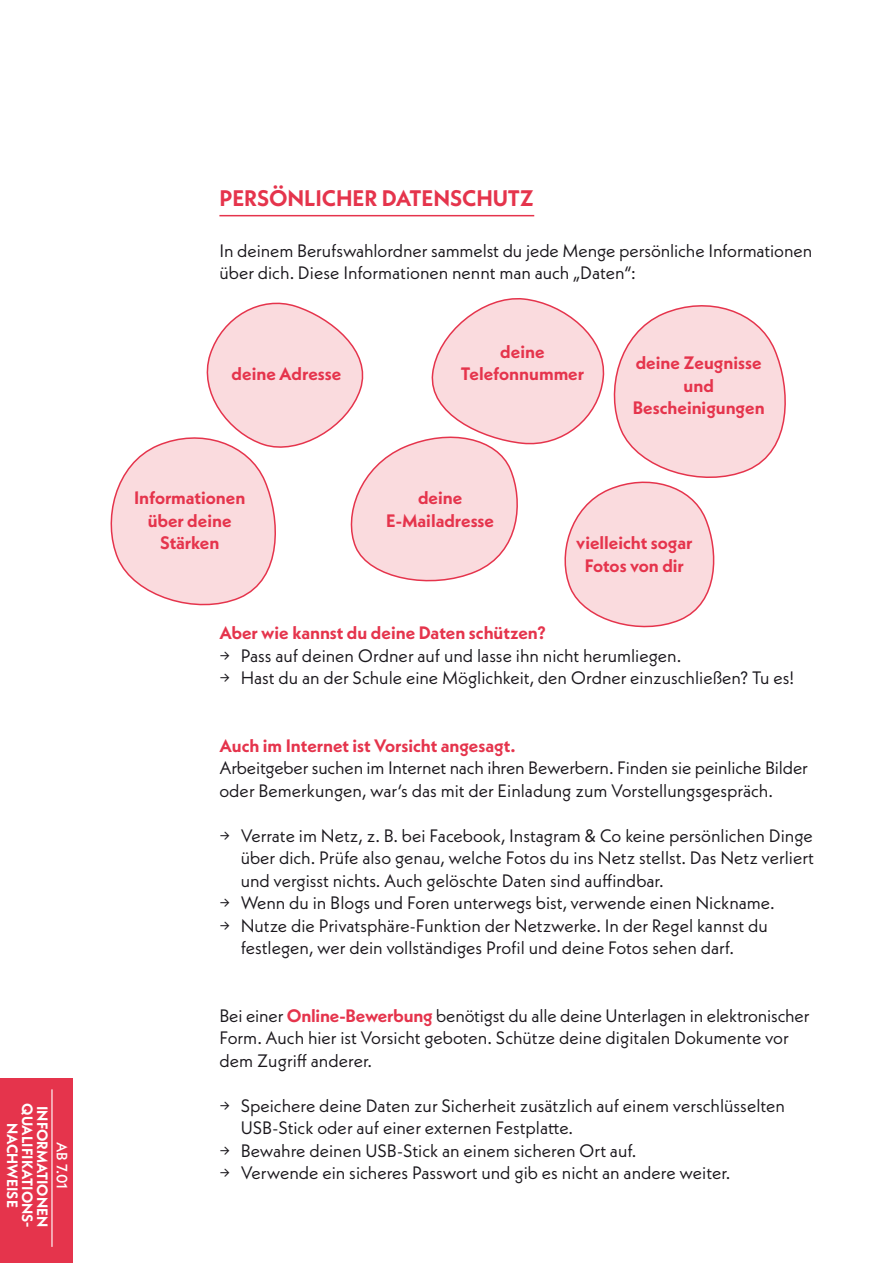
<style>
.page{position:relative;width:893px;height:1263px;background:#fff}
.page>*{position:absolute;margin:0;border:0;box-sizing:border-box;transform-origin:0 0}
.BWO_Ü1_ARBEITSBLÄTTE{font:700 22.5px "Neue Kabel";letter-spacing:-.005em;color:#e5344c}
.BWO_AB_Brot{font:18px/22.5px "Neue Kabel";color:#1a171c}
.BWO_AB_Brot-2{font:700 18px/22.5px "Neue Kabel";color:#e5344c;text-align:center}
.programmpunkte_light{font:700 15px "Neue Kabel";color:#fff}
.programmpunkte_light-2{font:500 15px "Neue Kabel";color:#fff}
.s1{font-weight:700;color:#e5344c}
</style>
<div class="page">
<hr style="left:219px;top:215px;width:315px;height:1px;background:#e5344c">
<svg style="left:110px;top:298px;width:676px;height:330px"></svg>
<div style="left:0;top:1078px;width:72px;height:185px;background:#e5344c"></div>
<hr style="left:51px;top:1089px;width:2px;height:158px;background:#fff">
<p class="programmpunkte_light" style="left:37px;top:1103px;width:126px;rotate:90deg">QUALIFIKATIONS-</p>
<p class="programmpunkte_light" style="left:52px;top:1106px;width:123px;rotate:90deg">INFORMATIONEN</p>
<p class="programmpunkte_light" style="left:22px;top:1123px;width:86px;rotate:90deg">NACHWEISE</p>
<p class="programmpunkte_light-2" style="left:72px;top:1142px;width:49px;rotate:90deg">AB 7.01</p>
<p class="BWO_Ü1_ARBEITSBLÄTTE" style="left:220px;top:184px;width:316px">PERSÖNLICHER DATENSCHUTZ</p>
<p class="BWO_AB_Brot" style="left:219px;top:239px;width:594px">In deinem Berufswahlordner sammelst du jede Menge persönliche Informationen über dich. Diese Informationen nennt man auch „Daten“:</p>
<p class="BWO_AB_Brot-2" style="left:232px;top:363px;width:111px">deine Adresse</p>
<p class="BWO_AB_Brot-2" style="left:134px;top:486px;width:113px">Informationen über deine<br>Stärken</p>
<p class="BWO_AB_Brot-2" style="left:461px;top:340px;width:125px">deine<br>Telefonnummer</p>
<p class="BWO_AB_Brot-2" style="left:386px;top:486px;width:109px">deine<br>E-Mailadresse</p>
<p class="BWO_AB_Brot-2" style="left:633px;top:351px;width:133px">deine Zeugnisse und<br>Bescheinigungen</p>
<p class="BWO_AB_Brot-2" style="left:576px;top:531px;width:118px">vielleicht sogar<br>Fotos von dir</p>
<p class="BWO_AB_Brot-2" style="left:219px;top:621px;width:328px">Aber wie kannst du deine Daten schützen?</p>
<p class="BWO_AB_Brot" style="left:219px;top:644px;width:464px">→ Pass auf deinen Ordner auf und lasse ihn nicht herumliegen.</p>
<p class="BWO_AB_Brot" style="left:219px;top:666px;width:576px">→ Hast du an der Schule eine Möglichkeit, den Ordner einzuschließen? Tu es!</p>
<p class="BWO_AB_Brot-2" style="left:219px;top:734px;width:298px">Auch im Internet ist Vorsicht angesagt.</p>
<p class="BWO_AB_Brot" style="left:219px;top:756px;width:590px">Arbeitgeber suchen im Internet nach ihren Bewerbern. Finden sie peinliche Bilder oder Bemerkungen, war‘s das mit der Einladung zum Vorstellungsgespräch.</p>
<p class="BWO_AB_Brot" style="left:241px;top:824px;width:575px;text-align:justify;text-indent:-21px">→ Verrate im Netz, z. B. bei Facebook, Instagram &amp; Co keine persönlichen Dinge über dich. Prüfe also genau, welche Fotos du ins Netz stellst. Das Netz verliert und vergisst nichts. Auch gelöschte Daten sind auffindbar.</p>
<p class="BWO_AB_Brot" style="left:219px;top:891px;width:557px">→ Wenn du in Blogs und Foren unterwegs bist, verwende einen Nickname.</p>
<p class="BWO_AB_Brot" style="left:241px;top:914px;width:529px;text-indent:-21px">→ Nutze die Privatsphäre-Funktion der Netzwerke. In der Regel kannst du festlegen, wer dein vollständiges Profil und deine Fotos sehen darf.</p>
<p class="BWO_AB_Brot" style="left:219px;top:1004px;width:592px">Bei einer <span class="s1">Online-Bewerbung</span> benötigst du alle deine Unterlagen in elektronischer<br>Form. Auch hier ist Vorsicht geboten. Schütze deine digitalen Dokumente vor dem Zugriff anderer.</p>
<p class="BWO_AB_Brot" style="left:241px;top:1094px;width:546px;text-indent:-21px">→ Speichere deine Daten zur Sicherheit zusätzlich auf einem verschlüsselten<br>USB-Stick oder auf einer externen Festplatte.</p>
<p class="BWO_AB_Brot" style="left:219px;top:1139px;width:419px">→ Bewahre deinen USB-Stick an einem sicheren Ort auf.</p>
<p class="BWO_AB_Brot" style="left:219px;top:1161px;width:513px">→ Verwende ein sicheres Passwort und gib es nicht an andere weiter.</p>
</div>
